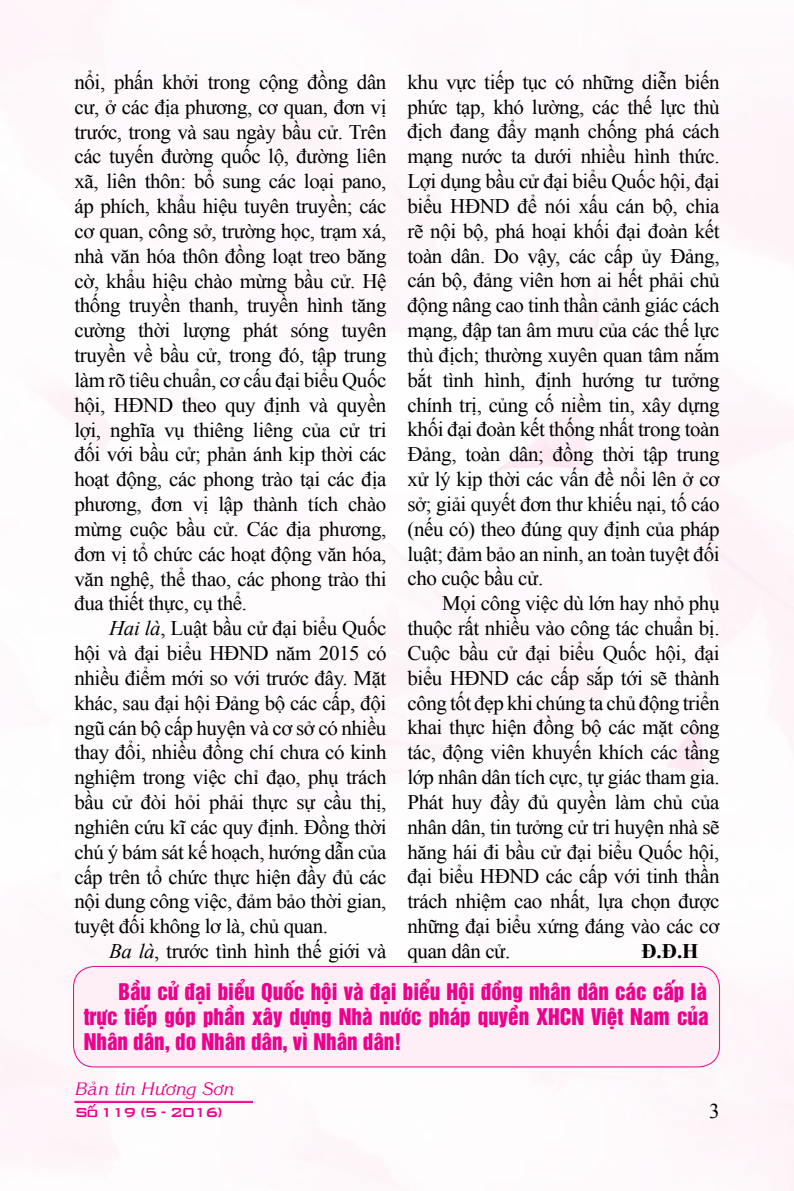
<style>
.page{position:relative;width:794px;height:1191px;background:#fff}
.page>*{position:absolute;margin:0;border:0;box-sizing:border-box;transform-origin:0 0}
.t1{font:21px/25.2px "UTM Helvet Ins";color:#ec008c;text-align:justify}
.t2{font:21px "Times New Roman";letter-spacing:-.02em;color:#000}
.t3{font:20.65px/24.8px "Times New Roman";letter-spacing:-.02em;color:#000;text-align:justify}
.t4{font:700 20.65px "Times New Roman";color:#000}
.t5{font:17.5px "VNI Korin Italic";color:#ec008c}
.t6{font:17.5px "HP Bank Regular";letter-spacing:-.1em;color:#ec008c}
.s1{font-style:italic}
</style>
<div class="page">
<img style="left:0;top:88px;width:794px;height:1103px">
<hr style="left:74px;top:1101px;width:179px;height:1px;background:#ec008c">
<hr style="left:74px;top:1102px;width:179px;height:1px;background:#ec008c">
<div style="left:74px;top:966px;width:645px;height:101px;background:#fdeff5;border-radius:21px"></div>
<div style="left:73px;top:966px;width:647px;height:101px;border:1px solid #ec008c;border-radius:21px"></div>
<p class="t2" style="left:74px;top:68px;width:313px">nổi, phấn khởi trong cộng đồng dân</p>
<p class="t3" style="left:74px;top:94px;width:314px">cư, ở các địa phương, cơ quan, đơn vị trước, trong và sau ngày bầu cử. Trên các tuyến đường quốc lộ, đường liên xã, liên thôn: bổ sung các loại pano, áp phích, khẩu hiệu tuyên truyền; các cơ quan, công sở, trường học, trạm xá, nhà văn hóa thôn đồng loạt treo băng cờ, khẩu hiệu chào mừng bầu cử. Hệ thống truyền thanh, truyền hình tăng cường thời lượng phát sóng tuyên truyền về bầu cử, trong đó, tập trung làm rõ tiêu chuẩn, cơ cấu đại biểu Quốc hội, HĐND theo quy định và quyền lợi, nghĩa vụ thiêng liêng của cử tri đối với bầu cử; phản ánh kịp thời các hoạt động, các phong trào tại các địa phương, đơn vị lập thành tích chào mừng cuộc bầu cử. Các địa phương, đơn vị tổ chức các hoạt động văn hóa, văn nghệ, thể thao, các phong trào thi đua thiết thực, cụ thể.</p>
<p class="t3" style="left:74px;top:615px;width:314px;text-indent:35px"><span class="s1">Hai là</span>, Luật bầu cử đại biểu Quốc hội và đại biểu HĐND năm 2015 có nhiều điểm mới so với trước đây. Mặt khác, sau đại hội Đảng bộ các cấp, đội ngũ cán bộ cấp huyện và cơ sở có nhiều thay đổi, nhiều đồng chí chưa có kinh nghiệm trong việc chỉ đạo, phụ trách bầu cử đòi hỏi phải thực sự cầu thị, nghiên cứu kĩ các quy định. Đồng thời chú ý bám sát kế hoạch, hướng dẫn của cấp trên tổ chức thực hiện đầy đủ các nội dung công việc, đảm bảo thời gian, tuyệt đối không lơ là, chủ quan.</p>
<p class="t3" style="left:109px;top:938px;width:279px"><span class="s1">Ba là</span>, trước tình hình thế giới và</p>
<p class="t3" style="left:407px;top:69px;width:314px">khu vực tiếp tục có những diễn biến phức tạp, khó lường, các thế lực thù địch đang đẩy mạnh chống phá cách mạng nước ta dưới nhiều hình thức.<br>Lợi dụng bầu cử đại biểu Quốc hội, đại biểu HĐND để nói xấu cán bộ, chia rẽ nội bộ, phá hoại khối đại đoàn kết toàn dân. Do vậy, các cấp ủy Đảng, cán bộ, đảng viên hơn ai hết phải chủ động nâng cao tinh thần cảnh giác cách mạng, đập tan âm mưu của các thế lực thù địch; thường xuyên quan tâm nắm bắt tình hình, định hướng tư tưởng chính trị, củng cố niềm tin, xây dựng khối đại đoàn kết thống nhất trong toàn Đảng, toàn dân; đồng thời tập trung xử lý kịp thời các vấn đề nổi lên ở cơ sở; giải quyết đơn thư khiếu nại, tố cáo (nếu có) theo đúng quy định của pháp luật; đảm bảo an ninh, an toàn tuyệt đối cho cuộc bầu cử.</p>
<p class="t3" style="left:407px;top:590px;width:314px;text-indent:35px">Mọi công việc dù lớn hay nhỏ phụ thuộc rất nhiều vào công tác chuẩn bị.<br>Cuộc bầu cử đại biểu Quốc hội, đại biểu HĐND các cấp sắp tới sẽ thành công tốt đẹp khi chúng ta chủ động triển khai thực hiện đồng bộ các mặt công tác, động viên khuyến khích các tầng lớp nhân dân tích cực, tự giác tham gia.<br>Phát huy đầy đủ quyền làm chủ của nhân dân, tin tưởng cử tri huyện nhà sẽ hăng hái đi bầu cử đại biểu Quốc hội, đại biểu HĐND các cấp với tinh thần trách nhiệm cao nhất, lựa chọn được những đại biểu xứng đáng vào các cơ quan dân cử.</p>
<p class="t4" style="left:641px;top:936px;width:58px">Đ.Đ.H</p>
<p class="t1" style="left:84px;top:977px;width:626px;text-indent:35px">Bầu cử đại biểu Quốc hội và đại biểu Hội đồng nhân dân các cấp là trực tiếp góp phần xây dựng Nhà nước pháp quyền XHCN Việt Nam của Nhân dân, do Nhân dân, vì Nhân dân!</p>
<p class="t5" style="left:74px;top:1075px;width:160px">Baûn tin Höông Sôn</p>
<p class="t6" style="left:74px;top:1102px;width:150px">Soá119 (5 - 2016)</p>
<p class="t2" style="left:709px;top:1097px;width:12px">3</p>
</div>
